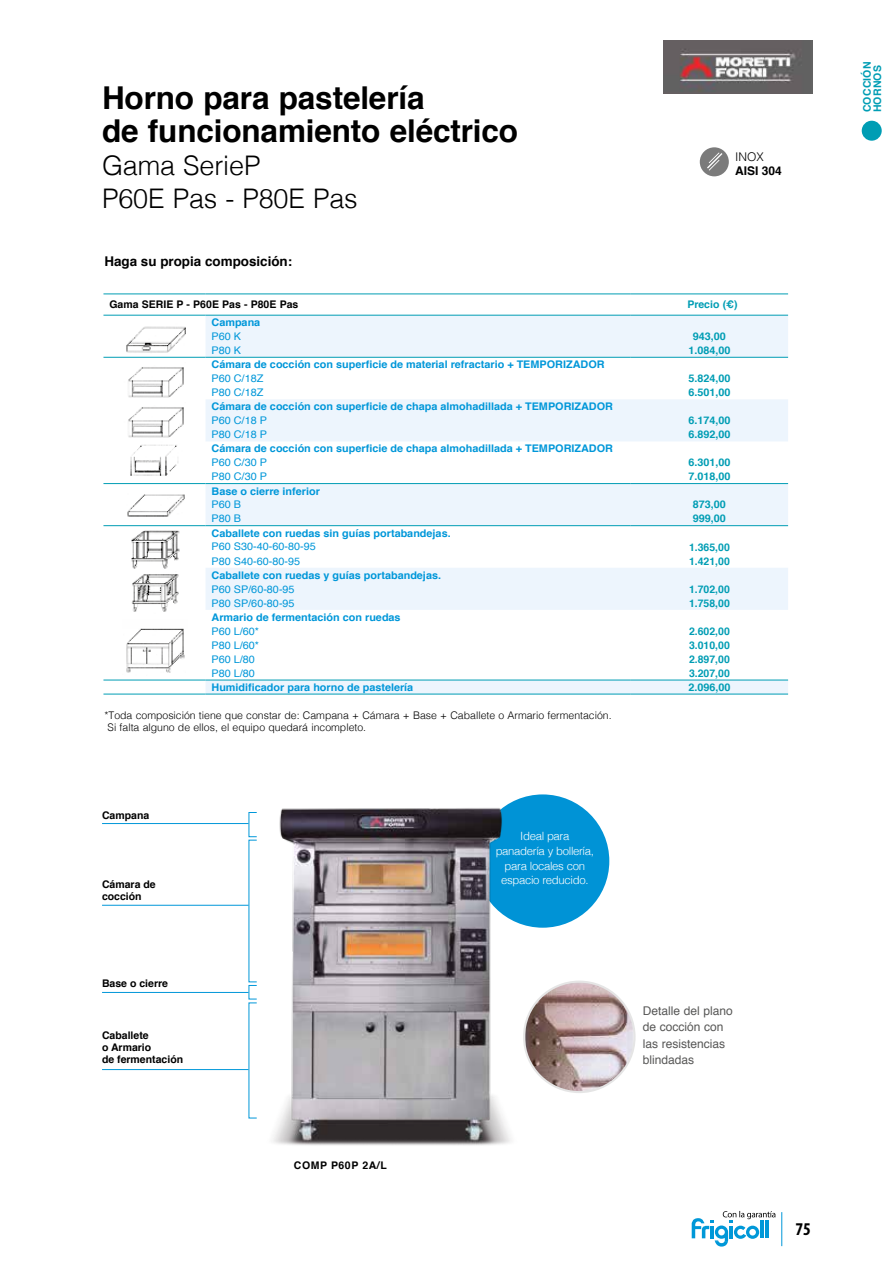
<style>
.page{position:relative;width:893px;height:1263px;background:#fff}
.page>*{position:absolute;margin:0;border:0;box-sizing:border-box;transform-origin:0 0}
.t1{font:700 31.5px/33px "Helvetica";letter-spacing:-.005em;color:#000}
.t2{font:300 27px/33px "Helvetica";letter-spacing:-.005em;color:#000}
.t3{font:700 condensed 18px "Myriad Pro";color:#000}
.t4{font:700 13.35px "Helvetica";color:#000}
.t5{font:12px/16.5px "Helvetica";color:#575756}
.t6{font:700 12px "Helvetica";color:#000}
.t7{font:300 12px "Helvetica";color:#000}
.t8{font:300 11.4px/14.7px "Helvetica";letter-spacing:-.03em;color:#fff;text-align:center}
.t9{font:700 10.5px "Helvetica";color:#0097d9}
.t10{font:700 10.5px "Helvetica";color:#009db4}
.t11{font:10.5px "Helvetica";color:#0097d9}
.t12{font:300 10.5px/12px "Helvetica";color:#000}
.t13{font:700 10.5px/12px "Helvetica";color:#000}
.t14{font:700 10.5px/10.5px "Helvetica";letter-spacing:.02em;color:#009db4}
.t15{font:700 10.5px "Helvetica";letter-spacing:.05em;color:#000}
</style>
<div class="page">
<hr style="left:781px;top:1212px;width:1px;height:34px;background:#0097d9">
<svg style="left:692px;top:1211px;width:83px;height:35px"></svg>
<img style="left:664px;top:40px;width:148px;height:54px">
<div style="left:862px;top:121px;width:20px;height:20px;background:#009db4;border-radius:50%"></div>
<div style="left:476px;top:794px;width:133px;height:134px;background:#0093d6;border-radius:50%"></div>
<img style="left:524px;top:982px;width:110px;height:110px;border-radius:55px">
<svg style="left:700px;top:147px;width:29px;height:29px"></svg>
<svg style="left:707px;top:152px;width:15px;height:19px"></svg>
<img style="left:122px;top:326px;width:65px;height:31px">
<img style="left:128px;top:367px;width:56px;height:31px">
<img style="left:128px;top:407px;width:56px;height:31px">
<img style="left:130px;top:444px;width:49px;height:32px">
<img style="left:127px;top:494px;width:58px;height:23px">
<img style="left:131px;top:530px;width:49px;height:39px">
<img style="left:131px;top:574px;width:48px;height:38px">
<img style="left:126px;top:628px;width:59px;height:45px">
<hr style="left:102px;top:823px;width:147px;height:1px;background:#0097d9">
<hr style="left:102px;top:992px;width:147px;height:1px;background:#0097d9">
<hr style="left:102px;top:1069px;width:147px;height:1px;background:#0097d9">
<hr style="left:102px;top:905px;width:147px;height:1px;background:#0097d9">
<img style="left:241px;top:794px;width:302px;height:352px">
<svg style="left:103px;top:314px;width:685px;height:1px"></svg>
<svg style="left:206px;top:316px;width:582px;height:378px"></svg>
<hr style="left:103px;top:294px;width:103px;height:1px;background:#009db4">
<hr style="left:206px;top:294px;width:425px;height:1px;background:#009db4">
<hr style="left:631px;top:294px;width:157px;height:1px;background:#009db4">
<hr style="left:103px;top:315px;width:103px;height:1px;background:#009db4">
<hr style="left:206px;top:315px;width:425px;height:1px;background:#009db4">
<hr style="left:631px;top:315px;width:157px;height:1px;background:#009db4">
<hr style="left:103px;top:357px;width:103px;height:1px;background:#009db4">
<hr style="left:206px;top:357px;width:425px;height:1px;background:#009db4">
<hr style="left:631px;top:357px;width:157px;height:1px;background:#009db4">
<hr style="left:103px;top:483px;width:103px;height:1px;background:#009db4">
<hr style="left:206px;top:483px;width:425px;height:1px;background:#009db4">
<hr style="left:631px;top:483px;width:157px;height:1px;background:#009db4">
<hr style="left:103px;top:525px;width:103px;height:1px;background:#009db4">
<hr style="left:206px;top:525px;width:425px;height:1px;background:#009db4">
<hr style="left:631px;top:525px;width:157px;height:1px;background:#009db4">
<hr style="left:103px;top:680px;width:103px;height:1px;background:#009db4">
<hr style="left:206px;top:680px;width:425px;height:1px;background:#009db4">
<hr style="left:631px;top:680px;width:157px;height:1px;background:#009db4">
<hr style="left:103px;top:694px;width:103px;height:1px;background:#009db4">
<hr style="left:206px;top:694px;width:425px;height:1px;background:#009db4">
<hr style="left:631px;top:694px;width:157px;height:1px;background:#009db4">
<h1 class="t1" style="left:102px;top:82px;width:418px">Horno para pastelería<br>de funcionamiento eléctrico</h1>
<h2 class="t2" style="left:102px;top:147px;width:257px">Gama SerieP<br>P60E Pas - P80E Pas</h2>
<p class="t4" style="left:104px;top:251px;width:189px">Haga su propia composición:</p>
<p class="t7" style="left:735px;top:146px;width:30px">INOX</p>
<p class="t6" style="left:735px;top:161px;width:48px">AISI 304</p>
<p class="t13" style="left:109px;top:299px;width:190px">Gama SERIE P - P60E Pas - P80E Pas</p>
<p class="t10" style="left:687px;top:296px;width:52px">Precio (€)</p>
<p class="t9" style="left:212px;top:314px;width:50px">Campana</p>
<p class="t11" style="left:212px;top:328px;width:31px">P60 K</p>
<p class="t10" style="left:693px;top:328px;width:35px">943,00</p>
<p class="t11" style="left:212px;top:342px;width:31px">P80 K</p>
<p class="t10" style="left:688px;top:342px;width:44px">1.084,00</p>
<p class="t9" style="left:212px;top:356px;width:395px">Cámara de cocción con superficie de material refractario + TEMPORIZADOR</p>
<p class="t11" style="left:212px;top:370px;width:53px">P60 C/18Z</p>
<p class="t10" style="left:688px;top:370px;width:44px">5.824,00</p>
<p class="t11" style="left:212px;top:384px;width:53px">P80 C/18Z</p>
<p class="t10" style="left:688px;top:384px;width:44px">6.501,00</p>
<p class="t9" style="left:212px;top:398px;width:403px">Cámara de cocción con superficie de chapa almohadillada + TEMPORIZADOR</p>
<p class="t11" style="left:212px;top:412px;width:57px">P60 C/18 P</p>
<p class="t10" style="left:688px;top:412px;width:44px">6.174,00</p>
<p class="t11" style="left:212px;top:426px;width:57px">P80 C/18 P</p>
<p class="t10" style="left:688px;top:426px;width:44px">6.892,00</p>
<p class="t9" style="left:212px;top:440px;width:403px">Cámara de cocción con superficie de chapa almohadillada + TEMPORIZADOR</p>
<p class="t11" style="left:212px;top:454px;width:57px">P60 C/30 P</p>
<p class="t10" style="left:688px;top:454px;width:44px">6.301,00</p>
<p class="t11" style="left:212px;top:468px;width:57px">P80 C/30 P</p>
<p class="t10" style="left:688px;top:468px;width:44px">7.018,00</p>
<p class="t9" style="left:212px;top:482px;width:110px">Base o cierre inferior</p>
<p class="t11" style="left:212px;top:497px;width:31px">P60 B</p>
<p class="t10" style="left:693px;top:496px;width:35px">873,00</p>
<p class="t11" style="left:212px;top:510px;width:31px">P80 B</p>
<p class="t10" style="left:693px;top:510px;width:35px">999,00</p>
<p class="t9" style="left:212px;top:524px;width:241px">Caballete con ruedas sin guías portabandejas.</p>
<p class="t11" style="left:212px;top:539px;width:106px">P60 S30-40-60-80-95</p>
<p class="t10" style="left:689px;top:538px;width:42px">1.365,00</p>
<p class="t11" style="left:212px;top:553px;width:90px">P80 S40-60-80-95</p>
<p class="t10" style="left:689px;top:552px;width:42px">1.421,00</p>
<p class="t9" style="left:212px;top:566px;width:231px">Caballete con ruedas y guías portabandejas.</p>
<p class="t11" style="left:212px;top:581px;width:85px">P60 SP/60-80-95</p>
<p class="t10" style="left:689px;top:580px;width:42px">1.702,00</p>
<p class="t11" style="left:212px;top:595px;width:85px">P80 SP/60-80-95</p>
<p class="t10" style="left:689px;top:594px;width:42px">1.758,00</p>
<p class="t9" style="left:212px;top:608px;width:191px">Armario de fermentación con ruedas</p>
<p class="t11" style="left:212px;top:623px;width:49px">P60 L/60*</p>
<p class="t10" style="left:689px;top:622px;width:42px">2.602,00</p>
<p class="t11" style="left:212px;top:637px;width:49px">P80 L/60*</p>
<p class="t10" style="left:689px;top:636px;width:42px">3.010,00</p>
<p class="t11" style="left:212px;top:651px;width:45px">P60 L/80</p>
<p class="t10" style="left:689px;top:651px;width:42px">2.897,00</p>
<p class="t11" style="left:212px;top:665px;width:45px">P80 L/80</p>
<p class="t10" style="left:689px;top:664px;width:42px">3.207,00</p>
<p class="t9" style="left:212px;top:679px;width:203px">Humidificador para horno de pastelería</p>
<p class="t10" style="left:688px;top:679px;width:44px">2.096,00</p>
<p class="t12" style="left:108px;top:708px;width:506px;text-indent:-3px">*Toda composición tiene que constar de: Campana + Cámara + Base + Caballete o Armario fermentación.<br>Si falta alguno de ellos, el equipo quedará incompleto.</p>
<p class="t13" style="left:102px;top:810px;width:49px">Campana</p>
<p class="t13" style="left:102px;top:879px;width:55px">Cámara de cocción</p>
<p class="t13" style="left:102px;top:977px;width:67px">Base o cierre</p>
<p class="t13" style="left:102px;top:1029px;width:83px">Caballete<br>o Armario<br>de fermentación</p>
<p class="t8" style="left:496px;top:828px;width:100px">Ideal para panadería y bollería, para locales con espacio reducido.</p>
<p class="t5" style="left:643px;top:1003px;width:92px">Detalle del plano de cocción con las resistencias blindadas</p>
<p class="t15" style="left:294px;top:1157px;width:94px">COMP P60P 2A/L</p>
<h3 class="t3" style="left:796px;top:1218px;width:17px">75</h3>
<p class="t14" style="left:862px;top:112px;width:52px;rotate:-90deg">COCCIÓN<br>HORNOS</p>
</div>
